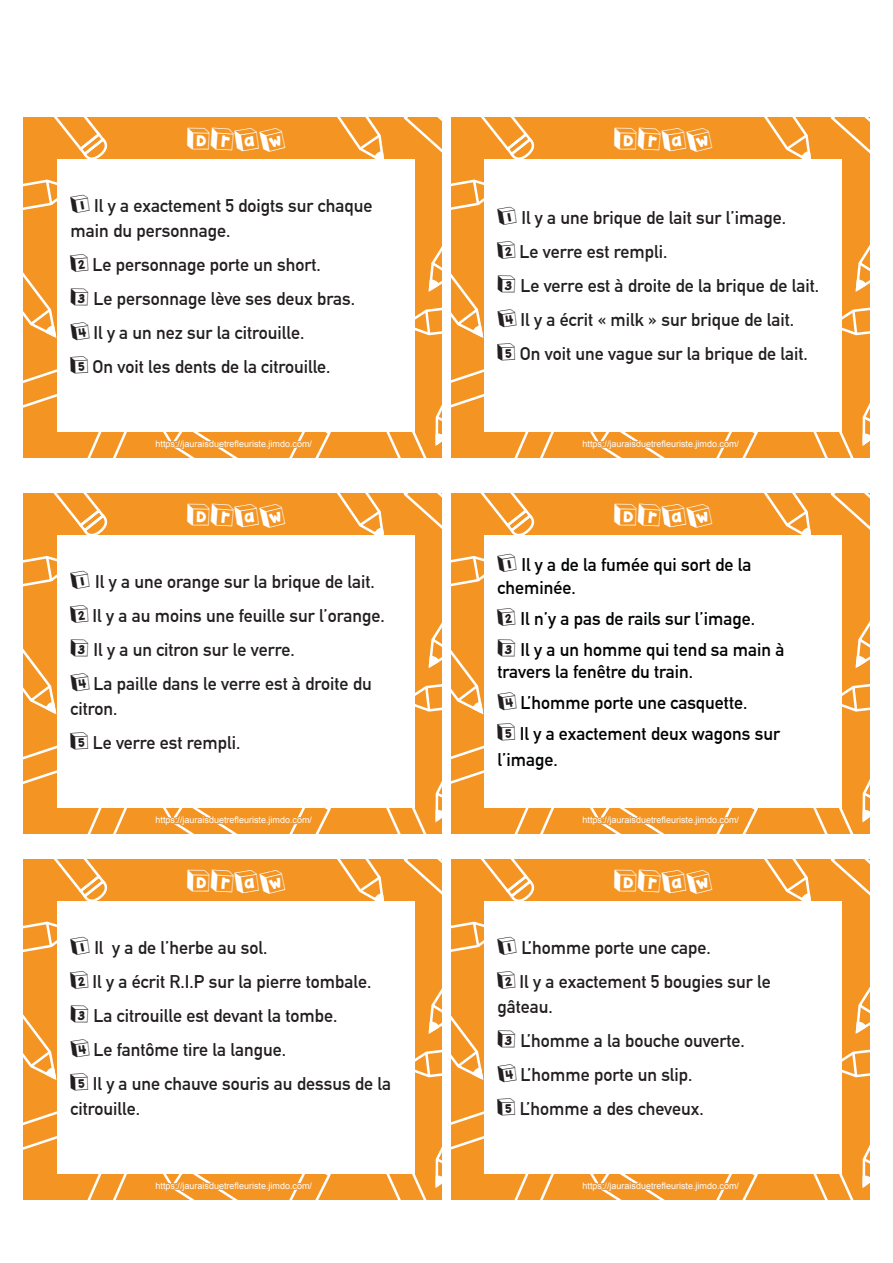
<style>
.page{position:relative;width:893px;height:1263px;background:#fff}
.page>*{position:absolute;margin:0;border:0;box-sizing:border-box;transform-origin:0 0}
.t1{font:27px "K26 Toy Blocks 123";color:#fff}
.t2{font:700 18px/34px "DIN Alternate";color:#231f20}
.t3{font:700 18px/31px "DIN Alternate";color:#020304}
.t4{font:9px "Arial";color:#fff}
.s1{font-family:"K26 Toy Blocks 123";font-weight:400;font-size:21px}
.s2{font-family:"K26 Toy Blocks 123";font-weight:400;font-size:21px;color:#231f20}
</style>
<div class="page">
<div style="left:24px;top:117px;width:418px;height:340px;background:#f39423"></div>
<svg style="left:24px;top:245px;width:34px;height:95px"></svg>
<svg style="left:24px;top:117px;width:84px;height:105px"></svg>
<svg style="left:24px;top:367px;width:103px;height:90px"></svg>
<svg style="left:386px;top:246px;width:56px;height:211px"></svg>
<svg style="left:337px;top:117px;width:105px;height:42px"></svg>
<svg style="left:163px;top:432px;width:168px;height:25px"></svg>
<div style="left:58px;top:159px;width:357px;height:273px;background:#fff"></div>
<div style="left:24px;top:493px;width:418px;height:340px;background:#f39423"></div>
<svg style="left:24px;top:621px;width:34px;height:96px"></svg>
<svg style="left:24px;top:493px;width:87px;height:105px"></svg>
<svg style="left:24px;top:743px;width:103px;height:90px"></svg>
<svg style="left:386px;top:622px;width:56px;height:211px"></svg>
<svg style="left:314px;top:493px;width:128px;height:43px"></svg>
<svg style="left:163px;top:808px;width:168px;height:25px"></svg>
<div style="left:58px;top:536px;width:357px;height:272px;background:#fff"></div>
<div style="left:24px;top:859px;width:418px;height:340px;background:#f39423"></div>
<svg style="left:24px;top:987px;width:34px;height:95px"></svg>
<svg style="left:24px;top:859px;width:84px;height:105px"></svg>
<svg style="left:24px;top:1109px;width:103px;height:90px"></svg>
<svg style="left:386px;top:988px;width:56px;height:211px"></svg>
<svg style="left:337px;top:859px;width:105px;height:42px"></svg>
<svg style="left:163px;top:1174px;width:168px;height:25px"></svg>
<div style="left:58px;top:901px;width:357px;height:273px;background:#fff"></div>
<div style="left:451px;top:117px;width:418px;height:340px;background:#f39423"></div>
<svg style="left:451px;top:245px;width:34px;height:95px"></svg>
<svg style="left:451px;top:117px;width:84px;height:105px"></svg>
<svg style="left:451px;top:367px;width:103px;height:90px"></svg>
<svg style="left:813px;top:246px;width:56px;height:211px"></svg>
<svg style="left:764px;top:117px;width:105px;height:42px"></svg>
<svg style="left:590px;top:432px;width:168px;height:25px"></svg>
<div style="left:485px;top:159px;width:357px;height:273px;background:#fff"></div>
<div style="left:451px;top:493px;width:418px;height:340px;background:#f39423"></div>
<svg style="left:451px;top:621px;width:34px;height:96px"></svg>
<svg style="left:451px;top:493px;width:87px;height:105px"></svg>
<svg style="left:451px;top:743px;width:103px;height:90px"></svg>
<svg style="left:813px;top:622px;width:56px;height:211px"></svg>
<svg style="left:740px;top:493px;width:129px;height:43px"></svg>
<svg style="left:590px;top:808px;width:168px;height:25px"></svg>
<div style="left:485px;top:536px;width:357px;height:272px;background:#fff"></div>
<div style="left:451px;top:859px;width:418px;height:340px;background:#f39423"></div>
<svg style="left:451px;top:987px;width:34px;height:95px"></svg>
<svg style="left:451px;top:859px;width:84px;height:105px"></svg>
<svg style="left:451px;top:1109px;width:103px;height:90px"></svg>
<svg style="left:813px;top:988px;width:56px;height:211px"></svg>
<svg style="left:764px;top:859px;width:105px;height:42px"></svg>
<svg style="left:590px;top:1174px;width:168px;height:25px"></svg>
<div style="left:485px;top:901px;width:357px;height:273px;background:#fff"></div>
<h1 class="t1" style="left:187px;top:126px;width:100px">DRAW</h1>
<h1 class="t1" style="left:614px;top:126px;width:100px">DRAW</h1>
<p class="t2" style="left:71px;top:191px;width:304px;line-height:25.5px"><span class="s1">1</span> Il y a exactement 5 doigts sur chaque main du personnage.</p>
<p class="t2" style="left:71px;top:246px;width:286px"><span class="s1">2</span> Le personnage porte un short.<br><span class="s1">3</span> Le personnage lève ses deux bras.<br><span class="s1">4</span> Il y a un nez sur la citrouille.<br><span class="s1">5</span> On voit les dents de la citrouille.</p>
<p class="t2" style="left:497px;top:200px;width:323px"><span class="s1">1</span> Il y a une brique de lait sur l’image.<br><span class="s1">2</span> Le verre est rempli.<br><span class="s1">3</span> Le verre est à droite de la brique de lait.<br><span class="s1">4</span> Il y a écrit « milk » sur brique de lait.<br><span class="s1">5</span> On voit une vague sur la brique de lait.</p>
<p class="t4" style="left:156px;top:438px;width:158px">https://jauraisduetrefleuriste.jimdo.com/</p>
<p class="t4" style="left:582px;top:438px;width:158px">https://jauraisduetrefleuriste.jimdo.com/</p>
<h1 class="t1" style="left:187px;top:502px;width:100px">DRAW</h1>
<h1 class="t1" style="left:614px;top:502px;width:100px">DRAW</h1>
<p class="t2" style="left:71px;top:563px;width:316px"><span class="s1">1</span> Il y a une orange sur la brique de lait.<br><span class="s1">2</span> Il y a au moins une feuille sur l’orange.<br><span class="s1">3</span> Il y a un citron sur le verre.<br><span class="s1">4</span> La paille dans le verre est à droite du</p>
<p class="t2" style="left:71px;top:691px;width:172px">citron.<br><span class="s1">5</span> Le verre est rempli.</p>
<p class="t3" style="left:497px;top:552px;width:255px;line-height:22.5px"><span class="s2">1</span> Il y a de la fumée qui sort de la cheminée.</p>
<p class="t3" style="left:497px;top:602px;width:289px"><span class="s2">2</span> Il n’y a pas de rails sur l’image.<br><span class="s2">3</span> Il y a un homme qui tend sa main à</p>
<p class="t3" style="left:497px;top:655px;width:284px">travers la fenêtre du train.<br><span class="s2">4</span> L’homme porte une casquette.<br><span class="s2">5</span> Il y a exactement deux wagons sur</p>
<p class="t3" style="left:497px;top:743px;width:62px">l’image.</p>
<p class="t4" style="left:156px;top:814px;width:158px">https://jauraisduetrefleuriste.jimdo.com/</p>
<p class="t4" style="left:582px;top:814px;width:158px">https://jauraisduetrefleuriste.jimdo.com/</p>
<h1 class="t1" style="left:187px;top:868px;width:100px">DRAW</h1>
<h1 class="t1" style="left:614px;top:868px;width:100px">DRAW</h1>
<p class="t2" style="left:71px;top:929px;width:322px"><span class="s1">1</span> Il y a de l’herbe au sol.<br><span class="s1">2</span> Il y a écrit R.I.P sur la pierre tombale.<br><span class="s1">3</span> La citrouille est devant la tombe.<br><span class="s1">4</span> Le fantôme tire la langue.<br><span class="s1">5</span> Il y a une chauve souris au dessus de la</p>
<p class="t2" style="left:71px;top:1090px;width:71px">citrouille.</p>
<p class="t2" style="left:497px;top:929px;width:275px"><span class="s1">1</span> L’homme porte une cape.<br><span class="s1">2</span> Il y a exactement 5 bougies sur le</p>
<p class="t2" style="left:497px;top:988px;width:249px">gâteau.<br><span class="s1">3</span> L’homme a la bouche ouverte.<br><span class="s1">4</span> L’homme porte un slip.<br><span class="s1">5</span> L’homme a des cheveux.</p>
<p class="t4" style="left:156px;top:1180px;width:158px">https://jauraisduetrefleuriste.jimdo.com/</p>
<p class="t4" style="left:582px;top:1180px;width:158px">https://jauraisduetrefleuriste.jimdo.com/</p>
</div>
